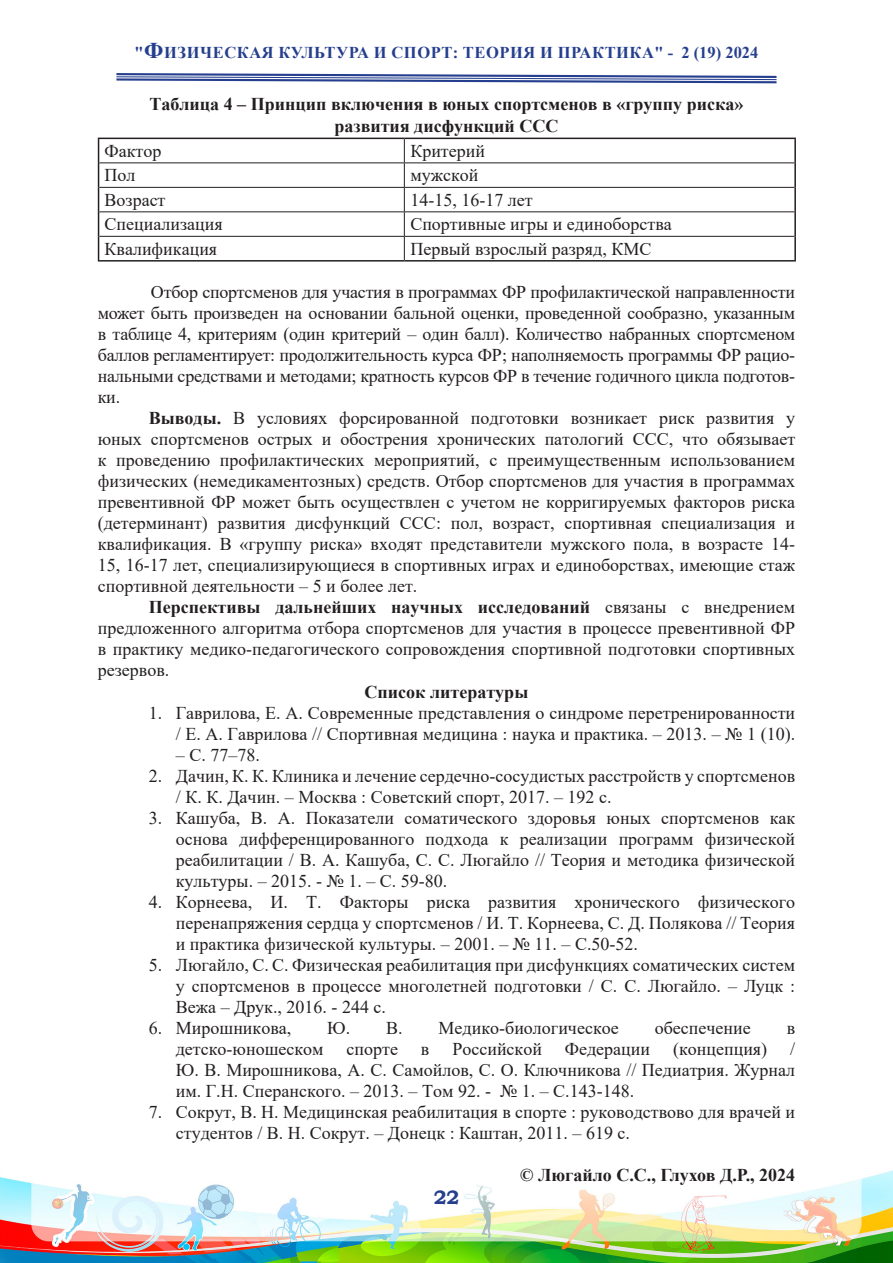
<style>
.page{position:relative;width:893px;height:1263px;background:#fff}
.page>*{position:absolute;margin:0;border:0;box-sizing:border-box;transform-origin:0 0}
.t1{font:700 19.5px "Bookman Old Style";color:#253f8e}
.t2{font:18px/21px "Times New Roman";color:#231f20;text-align:justify}
.t3{font:700 18px "Times New Roman";color:#231f20}
.t4{font:700 16.5px "Times New Roman";letter-spacing:.035em;color:#253f8e}
.s1{font-size:22.5px}
.s2{font-weight:700}
</style>
<div class="page">
<img style="left:0;top:1170px;width:893px;height:93px">
<svg style="left:116px;top:73px;width:661px;height:11px"></svg>
<hr style="left:99px;top:162px;width:305px;height:1px;background:#231f20">
<hr style="left:404px;top:162px;width:390px;height:1px;background:#231f20">
<hr style="left:99px;top:187px;width:305px;height:1px;background:#231f20">
<hr style="left:404px;top:187px;width:390px;height:1px;background:#231f20">
<hr style="left:99px;top:211px;width:305px;height:1px;background:#231f20">
<hr style="left:404px;top:211px;width:390px;height:1px;background:#231f20">
<hr style="left:99px;top:236px;width:305px;height:1px;background:#231f20">
<hr style="left:404px;top:236px;width:390px;height:1px;background:#231f20">
<svg style="left:404px;top:139px;width:1px;height:121px"></svg>
<hr style="left:98px;top:138px;width:306px;height:1px;background:#231f20">
<hr style="left:404px;top:138px;width:392px;height:1px;background:#231f20">
<hr style="left:794px;top:139px;width:2px;height:24px;background:#231f20">
<hr style="left:794px;top:163px;width:2px;height:24px;background:#231f20">
<hr style="left:794px;top:187px;width:2px;height:25px;background:#231f20">
<hr style="left:794px;top:212px;width:2px;height:24px;background:#231f20">
<svg style="left:98px;top:139px;width:1px;height:121px"></svg>
<hr style="left:794px;top:236px;width:2px;height:24px;background:#231f20">
<hr style="left:98px;top:260px;width:306px;height:2px;background:#231f20">
<hr style="left:404px;top:260px;width:392px;height:2px;background:#231f20">
<p class="t4" style="left:134px;top:40px;width:625px">"<span class="s1">Ф</span>ИЗИЧЕСКАЯ КУЛЬТУРА И СПОРТ: ТЕОРИЯ И ПРАКТИКА" - 2 (19) 2024</p>
<p class="t3" style="left:149px;top:91px;width:596px">Таблица 4 – Принцип включения в юных спортсменов в «группу риска»</p>
<p class="t3" style="left:334px;top:113px;width:226px">развития дисфункций ССС</p>
<p class="t2" style="left:105px;top:140px;width:58px">Фактор</p>
<p class="t2" style="left:410px;top:140px;width:76px">Критерий</p>
<p class="t2" style="left:105px;top:164px;width:32px">Пол</p>
<p class="t2" style="left:410px;top:164px;width:70px">мужской</p>
<p class="t2" style="left:105px;top:189px;width:62px">Возраст</p>
<p class="t2" style="left:410px;top:189px;width:124px">14-15, 16-17 лет</p>
<p class="t2" style="left:105px;top:213px;width:120px">Специализация</p>
<p class="t2" style="left:410px;top:213px;width:263px">Спортивные игры и единоборства</p>
<p class="t2" style="left:105px;top:238px;width:114px">Квалификация</p>
<p class="t2" style="left:410px;top:238px;width:243px">Первый взрослый разряд, КМС</p>
<p class="t2" style="left:98px;top:281px;width:699px;text-indent:53px">Отбор спортсменов для участия в программах ФР профилактической направленности может быть произведен на основании бальной оценки, проведенной сообразно, указанным в таблице 4, критериям (один критерий – один балл). Количество набранных спортсменом баллов регламентирует: продолжительность курса ФР; наполняемость программы ФР рацио&shy;нальными средствами и методами; кратность курсов ФР в течение годичного цикла подготов&shy;ки.</p>
<p class="t2" style="left:98px;top:407px;width:699px;text-indent:51px"><span class="s2">Выводы.</span> В условиях форсированной подготовки возникает риск развития у юных спортсменов острых и обострения хронических патологий ССС, что обязывает к проведению профилактических мероприятий, с преимущественным использованием физических (немедикаментозных) средств. Отбор спортсменов для участия в программах превентивной ФР может быть осуществлен с учетом не корригируемых факторов риска (детерминант) развития дисфункций ССС: пол, возраст, спортивная специализация и квалификация. В «группу риска» входят представители мужского пола, в возрасте 14- 15, 16-17 лет, специализирующиеся в спортивных играх и единоборствах, имеющие стаж спортивной деятельности – 5 и более лет.</p>
<p class="t2" style="left:98px;top:596px;width:699px;text-indent:51px"><span class="s2">Перспективы дальнейших научных исследований</span> связаны с внедрением предложенного алгоритма отбора спортсменов для участия в процессе превентивной ФР в практику медико-педагогического сопровождения спортивной подготовки спортивных резервов.</p>
<p class="t3" style="left:365px;top:679px;width:165px">Список литературы</p>
<p class="t2" style="left:149px;top:702px;width:648px;text-align:right">1. Гаврилова, Е. А. Современные представления о синдроме перетренированности / Е. А. Гаврилова // Спортивная медицина : наука и практика. – 2013. – № 1 (10).</p>
<p class="t2" style="left:176px;top:744px;width:86px">– С. 77–78.</p>
<p class="t2" style="left:176px;top:765px;width:621px;text-indent:-27px">2. Дачин, К. К. Клиника и лечение сердечно-сосудистых расстройств у спортсменов / К. К. Дачин. – Москва : Советский спорт, 2017. – 192 с.</p>
<p class="t2" style="left:176px;top:807px;width:621px;text-indent:-27px">3. Кашуба, В. А. Показатели соматического здоровья юных спортсменов как основа дифференцированного подхода к реализации программ физической реабилитации / В. А. Кашуба, С. С. Люгайло // Теория и методика физической культуры. – 2015. - № 1. – С. 59-80.</p>
<p class="t2" style="left:176px;top:891px;width:621px;text-indent:-27px">4. Корнеева, И. Т. Факторы риска развития хронического физического перенапряжения сердца у спортсменов / И. Т. Корнеева, С. Д. Полякова // Теория и практика физической культуры. – 2001. – № 11. – С.50-52.</p>
<p class="t2" style="left:176px;top:954px;width:621px;text-indent:-27px">5. Люгайло, С. С. Физическая реабилитация при дисфункциях соматических систем у спортсменов в процессе многолетней подготовки / С. С. Люгайло. – Луцк :<br>Вежа – Друк., 2016. - 244 с.</p>
<p class="t2" style="left:149px;top:1017px;width:144px">6. Мирошникова,</p>
<p class="t2" style="left:327px;top:1017px;width:77px">Ю. В.</p>
<p class="t2" style="left:439px;top:1017px;width:182px">Медико-биологическое</p>
<p class="t2" style="left:655px;top:1017px;width:98px">обеспечение</p>
<p class="t2" style="left:787px;top:1017px;width:10px">в</p>
<p class="t2" style="left:176px;top:1038px;width:149px">детско-юношеском</p>
<p class="t2" style="left:347px;top:1038px;width:53px">спорте</p>
<p class="t2" style="left:421px;top:1038px;width:10px">в</p>
<p class="t2" style="left:452px;top:1038px;width:91px">Российской</p>
<p class="t2" style="left:565px;top:1038px;width:87px">Федерации</p>
<p class="t2" style="left:673px;top:1038px;width:96px">(концепция)</p>
<p class="t2" style="left:176px;top:1038px;width:621px;text-indent:614px">/ Ю. В. Мирошникова, А. С. Самойлов, С. О. Ключникова // Педиатрия. Журнал им. Г.Н. Сперанского. – 2013. – Том 92. - № 1. – С.143-148.</p>
<p class="t2" style="left:176px;top:1101px;width:621px;text-indent:-27px">7. Сокрут, В. Н. Медицинская реабилитация в спорте : руководствово для врачей и студентов / В. Н. Сокрут. – Донецк : Каштан, 2011. – 619 с.</p>
<p class="t3" style="left:520px;top:1162px;width:276px">© Люгайло С.С., Глухов Д.Р., 2024</p>
<p class="t1" style="left:434px;top:1183px;width:27px">22</p>
</div>
